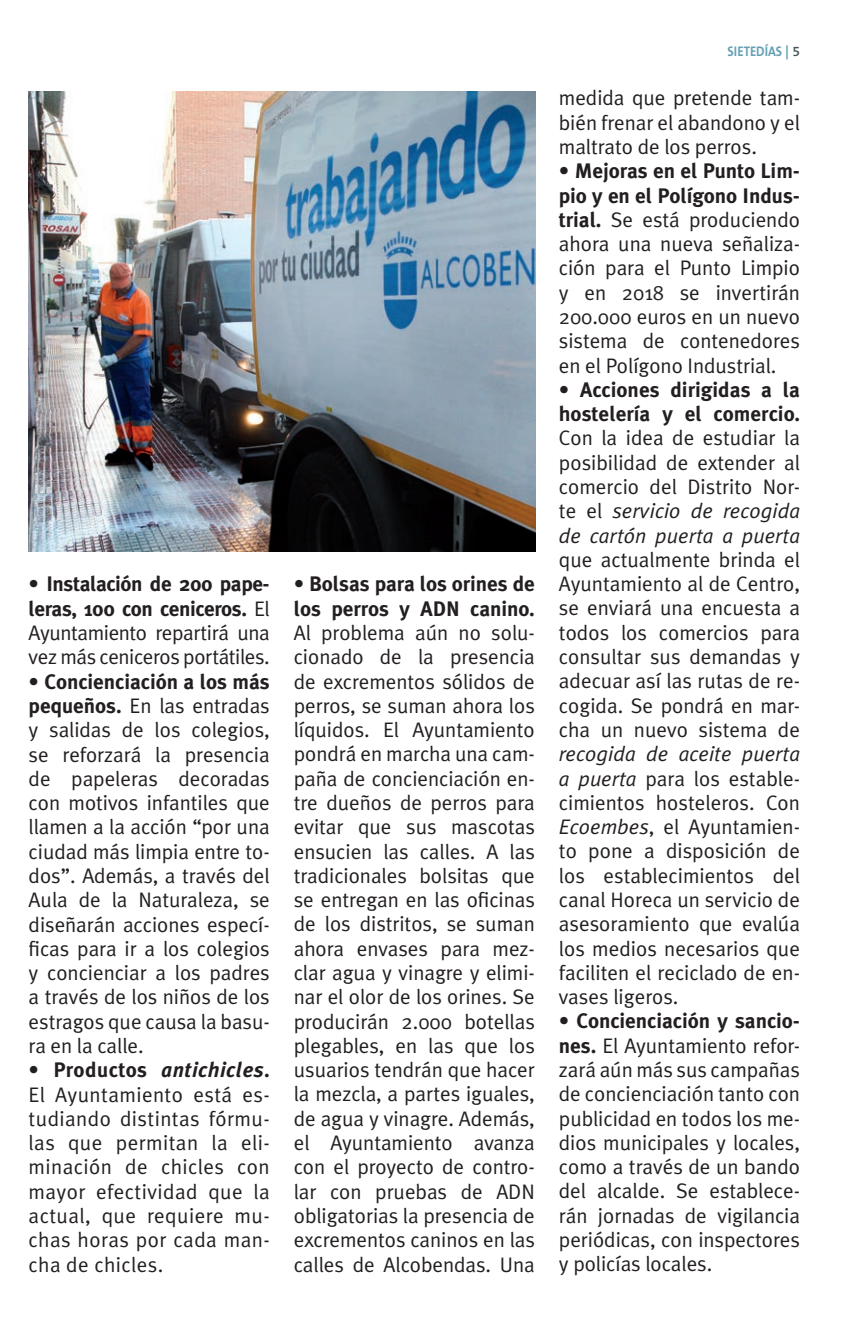
<style>
.page{position:relative;width:845px;height:1321px;background:#fff}
.page>*{position:absolute;margin:0;border:0;box-sizing:border-box;transform-origin:0 0}
.t1{font:21px/24.2px "Meta Plus Normal";letter-spacing:-.005em;color:#231f20;text-align:justify}
.t2{font:700 21px/24.2px "Meta Plus";letter-spacing:-.005em;color:#231f20}
.t3{font:italic 700 21px "Meta Plus";letter-spacing:.02em;color:#231f20}
.t4{font:700 14px "The Sans B7";color:#64a0b4;scale:.9 1}
.s1{font-family:"Meta Plus Normal";font-weight:400}
.s2{font-family:"Meta Plus";font-weight:700}
.s3{font-family:"Meta Plus Normal";font-weight:400;font-style:normal}
.s4{font-style:normal}
.s5{font-family:"The Sans B6";font-weight:600;color:#475354}
.s6{font-style:italic}
</style>
<div class="page">
<img style="left:29px;top:91px;width:506px;height:461px">
<p class="t2" style="left:29px;top:572px;width:242px"><span class="s1">•</span> Instalación de 200 pape&shy;leras, 100 con ceniceros. <span class="s1">El</span></p>
<p class="t1" style="left:29px;top:620px;width:243px">Ayuntamiento repartirá una vez más ceniceros portátiles.</p>
<p class="t2" style="left:29px;top:669px;width:242px"><span class="s1">•</span> Concienciación a los más</p>
<p class="t1" style="left:29px;top:693px;width:243px"><span class="s2">pequeños.</span> En las entradas y salidas de los colegios, se reforzará la presencia de papeleras decoradas con motivos infantiles que llamen a la acción “por una ciudad más limpia entre to&shy;dos”. Además, a través del Aula de la Naturaleza, se diseñarán acciones especí&shy;ficas para ir a los colegios y concienciar a los padres a través de los niños de los estragos que causa la basu&shy;ra en la calle.</p>
<p class="t3" style="left:29px;top:1057px;width:242px"><span class="s3">•</span> <span class="s4">Productos</span> antichicles<span class="s4">.</span></p>
<p class="t1" style="left:29px;top:1081px;width:243px">El Ayuntamiento está es&shy;tudiando distintas fórmu&shy;las que permitan la eli&shy;minación de chicles con mayor efectividad que la actual, que requiere mu&shy;chas horas por cada man&shy;cha de chicles.</p>
<p class="t2" style="left:294px;top:572px;width:243px"><span class="s1">•</span> Bolsas para los orines de los perros y ADN canino.</p>
<p class="t1" style="left:294px;top:620px;width:243px">Al problema aún no solu&shy;cionado de la presencia de excrementos sólidos de perros, se suman ahora los líquidos. El Ayuntamiento pondrá en marcha una cam&shy;paña de concienciación en&shy;tre dueños de perros para evitar que sus mascotas ensucien las calles. A las tradicionales bolsitas que se entregan en las oficinas de los distritos, se suman ahora envases para mez&shy;clar agua y vinagre y elimi&shy;nar el olor de los orines. Se producirán 2.000 botellas plegables, en las que los usuarios tendrán que hacer la mezcla, a partes iguales, de agua y vinagre. Además, el Ayuntamiento avanza con el proyecto de contro&shy;lar con pruebas de ADN obligatorias la presencia de excrementos caninos en las calles de Alcobendas. Una</p>
<p class="t4" style="left:727px;top:44px;width:82px">SIETEDÍAS | <span class="s5">5</span></p>
<p class="t1" style="left:559px;top:86px;width:243px">medida que pretende tam&shy;bién frenar el abandono y el maltrato de los perros.</p>
<p class="t2" style="left:559px;top:159px;width:242px"><span class="s1">•</span> Mejoras en el Punto Lim&shy;pio y en el Polígono Indus-</p>
<p class="t1" style="left:559px;top:207px;width:243px"><span class="s2">trial.</span> Se está produciendo ahora una nueva señaliza&shy;ción para el Punto Limpio y en 2018 se invertirán 200.000 euros en un nuevo sistema de contenedores en el Polígono Industrial.</p>
<p class="t2" style="left:559px;top:377px;width:243px"><span class="s1">•</span> Acciones dirigidas a la hostelería y el comercio.</p>
<p class="t1" style="left:559px;top:426px;width:243px">Con la idea de estudiar la posibilidad de extender al comercio del Distrito Nor&shy;te el <span class="s6">servicio de recogida de cartón puerta a puerta</span></p>
<p class="t1" style="left:559px;top:547px;width:243px">que actualmente brinda el Ayuntamiento al de Centro, se enviará una encuesta a todos los comercios para consultar sus demandas y adecuar así las rutas de re&shy;cogida. Se pondrá en mar&shy;cha un nuevo sistema de</p>
<p class="t1" style="left:559px;top:741px;width:243px"><span class="s6">recogida de aceite puerta a puerta</span> para los estable&shy;cimientos hosteleros. Con <span class="s6">Ecoembes</span>, el Ayuntamien&shy;to pone a disposición de los establecimientos del canal Horeca un servicio de asesoramiento que evalúa los medios necesarios que faciliten el reciclado de en&shy;vases ligeros.</p>
<p class="t2" style="left:559px;top:1008px;width:243px"><span class="s1">•</span> Concienciación y sancio-</p>
<p class="t1" style="left:559px;top:1032px;width:243px"><span class="s2">nes.</span> El Ayuntamiento refor&shy;zará aún más sus campañas de concienciación tanto con publicidad en todos los me&shy;dios municipales y locales, como a través de un bando del alcalde. Se establece&shy;rán jornadas de vigilancia periódicas, con inspectores y policías locales.</p>
</div>
